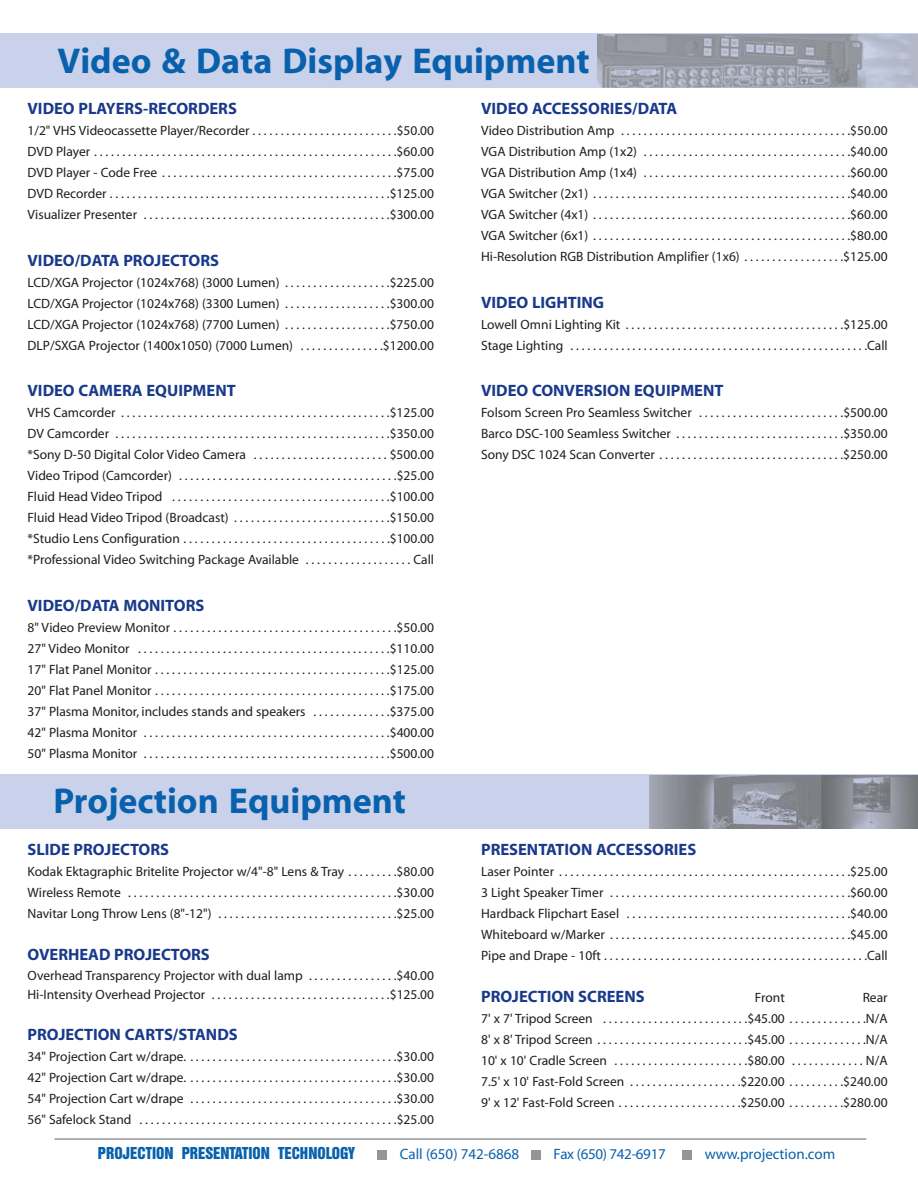
<style>
.page{position:relative;width:918px;height:1188px;background:#fff}
.page>*{position:absolute;margin:0;border:0;box-sizing:border-box;transform-origin:0 0}
.t1{font:700 36px "Myriad";color:#0961ad}
.t2{font:700 16.5px "Myriad";color:#19398a}
.t3{font:15px "Myriad";color:#0961ad}
.t4{font:15px "Swiss 921 C";color:#0961ad}
.t5{font:15px "Myriad";letter-spacing:-.02em;color:#0961ad}
.t6{font:13.5px/21px "Myriad";color:#201d1d;text-align:justify}
</style>
<div class="page">
<div style="left:0;top:775px;width:918px;height:54px;background:#cad2eb"></div>
<img style="left:650px;top:775px;width:268px;height:54px">
<div style="left:0;top:34px;width:918px;height:54px;background:#cad2eb"></div>
<img style="left:597px;top:34px;width:321px;height:54px">
<div style="left:377px;top:1150px;width:10px;height:9px;background:#939598"></div>
<div style="left:531px;top:1150px;width:10px;height:9px;background:#939598"></div>
<div style="left:682px;top:1150px;width:10px;height:9px;background:#939598"></div>
<hr style="left:54px;top:1138px;width:812px;height:2px;background:#939598">
<h1 class="t1" style="left:57px;top:48px;width:534px">Video &amp; Data Display Equipment</h1>
<p class="t2" style="left:27px;top:102px;width:211px">VIDEO PLAYERS-RECORDERS</p>
<p class="t6" style="left:27px;top:121px;width:408px">1/2" VHS Videocassette Player/Recorder . . . . . . . . . . . . . . . . . . . . . . . . . .$50.00<br>DVD Player . . . . . . . . . . . . . . . . . . . . . . . . . . . . . . . . . . . . . . . . . . . . . . . . . . . . . .$60.00<br>DVD Player - Code Free . . . . . . . . . . . . . . . . . . . . . . . . . . . . . . . . . . . . . . . . . .$75.00<br>DVD Recorder . . . . . . . . . . . . . . . . . . . . . . . . . . . . . . . . . . . . . . . . . . . . . . . . . .$125.00<br>Visualizer Presenter . . . . . . . . . . . . . . . . . . . . . . . . . . . . . . . . . . . . . . . . . . . .$300.00</p>
<p class="t2" style="left:27px;top:254px;width:193px">VIDEO/DATA PROJECTORS</p>
<p class="t6" style="left:27px;top:273px;width:408px">LCD/XGA Projector (1024x768) (3000 Lumen) . . . . . . . . . . . . . . . . . . .$225.00<br>LCD/XGA Projector (1024x768) (3300 Lumen) . . . . . . . . . . . . . . . . . . .$300.00<br>LCD/XGA Projector (1024x768) (7700 Lumen) . . . . . . . . . . . . . . . . . . .$750.00<br>DLP/SXGA Projector (1400x1050) (7000 Lumen) . . . . . . . . . . . . . . .$1200.00</p>
<p class="t2" style="left:27px;top:384px;width:210px">VIDEO CAMERA EQUIPMENT</p>
<p class="t6" style="left:27px;top:403px;width:408px">VHS Camcorder . . . . . . . . . . . . . . . . . . . . . . . . . . . . . . . . . . . . . . . . . . . . . . . .$125.00<br>DV Camcorder . . . . . . . . . . . . . . . . . . . . . . . . . . . . . . . . . . . . . . . . . . . . . . . . .$350.00 *Sony D-50 Digital Color Video Camera . . . . . . . . . . . . . . . . . . . . . . . . $500.00<br>Video Tripod (Camcorder) . . . . . . . . . . . . . . . . . . . . . . . . . . . . . . . . . . . . . . .$25.00<br>Fluid Head Video Tripod . . . . . . . . . . . . . . . . . . . . . . . . . . . . . . . . . . . . . . .$100.00<br>Fluid Head Video Tripod (Broadcast) . . . . . . . . . . . . . . . . . . . . . . . . . . . .$150.00 *Studio Lens Configuration . . . . . . . . . . . . . . . . . . . . . . . . . . . . . . . . . . . . .$100.00 *Professional Video Switching Package Available . . . . . . . . . . . . . . . . . . . Call</p>
<p class="t2" style="left:27px;top:599px;width:178px">VIDEO/DATA MONITORS</p>
<p class="t6" style="left:27px;top:618px;width:408px">8" Video Preview Monitor . . . . . . . . . . . . . . . . . . . . . . . . . . . . . . . . . . . . . . . .$50.00<br>27" Video Monitor . . . . . . . . . . . . . . . . . . . . . . . . . . . . . . . . . . . . . . . . . . . . .$110.00<br>17" Flat Panel Monitor . . . . . . . . . . . . . . . . . . . . . . . . . . . . . . . . . . . . . . . . . .$125.00<br>20" Flat Panel Monitor . . . . . . . . . . . . . . . . . . . . . . . . . . . . . . . . . . . . . . . . . .$175.00<br>37" Plasma Monitor, includes stands and speakers . . . . . . . . . . . . . .$375.00<br>42" Plasma Monitor . . . . . . . . . . . . . . . . . . . . . . . . . . . . . . . . . . . . . . . . . . . .$400.00<br>50" Plasma Monitor . . . . . . . . . . . . . . . . . . . . . . . . . . . . . . . . . . . . . . . . . . . .$500.00</p>
<h1 class="t1" style="left:53px;top:788px;width:354px">Projection Equipment</h1>
<p class="t2" style="left:27px;top:844px;width:143px">SLIDE PROJECTORS</p>
<p class="t6" style="left:27px;top:863px;width:408px">Kodak Ektagraphic Britelite Projector w/4"-8" Lens &amp; Tray . . . . . . . . .$80.00<br>Wireless Remote . . . . . . . . . . . . . . . . . . . . . . . . . . . . . . . . . . . . . . . . . . . . . . . .$30.00<br>Navitar Long Throw Lens (8"-12") . . . . . . . . . . . . . . . . . . . . . . . . . . . . . . . .$25.00</p>
<p class="t2" style="left:27px;top:949px;width:184px">OVERHEAD PROJECTORS</p>
<p class="t6" style="left:27px;top:967px;width:408px;line-height:19.5px">Overhead Transparency Projector with dual lamp . . . . . . . . . . . . . . . .$40.00<br>Hi-Intensity Overhead Projector . . . . . . . . . . . . . . . . . . . . . . . . . . . . . . . .$125.00</p>
<p class="t2" style="left:27px;top:1028px;width:212px">PROJECTION CARTS/STANDS</p>
<p class="t6" style="left:27px;top:1047px;width:408px">34" Projection Cart w/drape. . . . . . . . . . . . . . . . . . . . . . . . . . . . . . . . . . . . . .$30.00<br>42" Projection Cart w/drape. . . . . . . . . . . . . . . . . . . . . . . . . . . . . . . . . . . . . .$30.00<br>54" Projection Cart w/drape . . . . . . . . . . . . . . . . . . . . . . . . . . . . . . . . . . . . .$30.00<br>56" Safelock Stand . . . . . . . . . . . . . . . . . . . . . . . . . . . . . . . . . . . . . . . . . . . . . .$25.00</p>
<p class="t2" style="left:481px;top:102px;width:198px">VIDEO ACCESSORIES/DATA</p>
<p class="t6" style="left:481px;top:121px;width:408px">Video Distribution Amp . . . . . . . . . . . . . . . . . . . . . . . . . . . . . . . . . . . . . . . . .$50.00<br>VGA Distribution Amp (1x2) . . . . . . . . . . . . . . . . . . . . . . . . . . . . . . . . . . . . .$40.00<br>VGA Distribution Amp (1x4) . . . . . . . . . . . . . . . . . . . . . . . . . . . . . . . . . . . . .$60.00<br>VGA Switcher (2x1) . . . . . . . . . . . . . . . . . . . . . . . . . . . . . . . . . . . . . . . . . . . . . .$40.00<br>VGA Switcher (4x1) . . . . . . . . . . . . . . . . . . . . . . . . . . . . . . . . . . . . . . . . . . . . . .$60.00<br>VGA Switcher (6x1) . . . . . . . . . . . . . . . . . . . . . . . . . . . . . . . . . . . . . . . . . . . . . .$80.00<br>Hi-Resolution RGB Distribution Amplifier (1x6) . . . . . . . . . . . . . . . . . .$125.00</p>
<p class="t2" style="left:481px;top:296px;width:125px">VIDEO LIGHTING</p>
<p class="t6" style="left:481px;top:315px;width:408px">Lowell Omni Lighting Kit . . . . . . . . . . . . . . . . . . . . . . . . . . . . . . . . . . . . . . .$125.00<br>Stage Lighting . . . . . . . . . . . . . . . . . . . . . . . . . . . . . . . . . . . . . . . . . . . . . . . . . . . . .Call</p>
<p class="t2" style="left:481px;top:384px;width:244px">VIDEO CONVERSION EQUIPMENT</p>
<p class="t6" style="left:481px;top:403px;width:408px">Folsom Screen Pro Seamless Switcher . . . . . . . . . . . . . . . . . . . . . . . . . .$500.00<br>Barco DSC-100 Seamless Switcher . . . . . . . . . . . . . . . . . . . . . . . . . . . . . .$350.00<br>Sony DSC 1024 Scan Converter . . . . . . . . . . . . . . . . . . . . . . . . . . . . . . . . .$250.00</p>
<p class="t2" style="left:481px;top:844px;width:217px">PRESENTATION ACCESSORIES</p>
<p class="t6" style="left:481px;top:863px;width:408px">Laser Pointer . . . . . . . . . . . . . . . . . . . . . . . . . . . . . . . . . . . . . . . . . . . . . . . . . . . .$25.00<br>3 Light Speaker Timer . . . . . . . . . . . . . . . . . . . . . . . . . . . . . . . . . . . . . . . . . . .$60.00<br>Hardback Flipchart Easel . . . . . . . . . . . . . . . . . . . . . . . . . . . . . . . . . . . . . . . .$40.00<br>Whiteboard w/Marker . . . . . . . . . . . . . . . . . . . . . . . . . . . . . . . . . . . . . . . . . . .$45.00<br>Pipe and Drape - 10ft . . . . . . . . . . . . . . . . . . . . . . . . . . . . . . . . . . . . . . . . . . . . . . .Call</p>
<p class="t2" style="left:481px;top:991px;width:165px">PROJECTION SCREENS</p>
<p class="t6" style="left:755px;top:989px;width:31px">Front</p>
<p class="t6" style="left:481px;top:989px;width:408px;text-indent:382px">Rear 7' x 7' Tripod Screen . . . . . . . . . . . . . . . . . . . . . . . . . .$45.00 . . . . . . . . . . . . . .N/A 8' x 8' Tripod Screen . . . . . . . . . . . . . . . . . . . . . . . . . . .$45.00 . . . . . . . . . . . . . .N/A 10' x 10' Cradle Screen . . . . . . . . . . . . . . . . . . . . . . . .$80.00 . . . . . . . . . . . . . N/A 7.5' x 10' Fast-Fold Screen . . . . . . . . . . . . . . . . . . . .$220.00 . . . . . . . . . .$240.00<br>9' x 12' Fast-Fold Screen . . . . . . . . . . . . . . . . . . . . . .$250.00 . . . . . . . . . .$280.00</p>
<p class="t4" style="left:98px;top:1147px;width:258px">PROJECTION PRESENTATION TECHNOLOGY</p>
<p class="t3" style="left:400px;top:1149px;width:121px">Call (650) 742-6868</p>
<p class="t5" style="left:553px;top:1149px;width:114px">Fax (650) 742-6917</p>
<p class="t3" style="left:705px;top:1149px;width:132px">www.projection.com</p>
</div>
